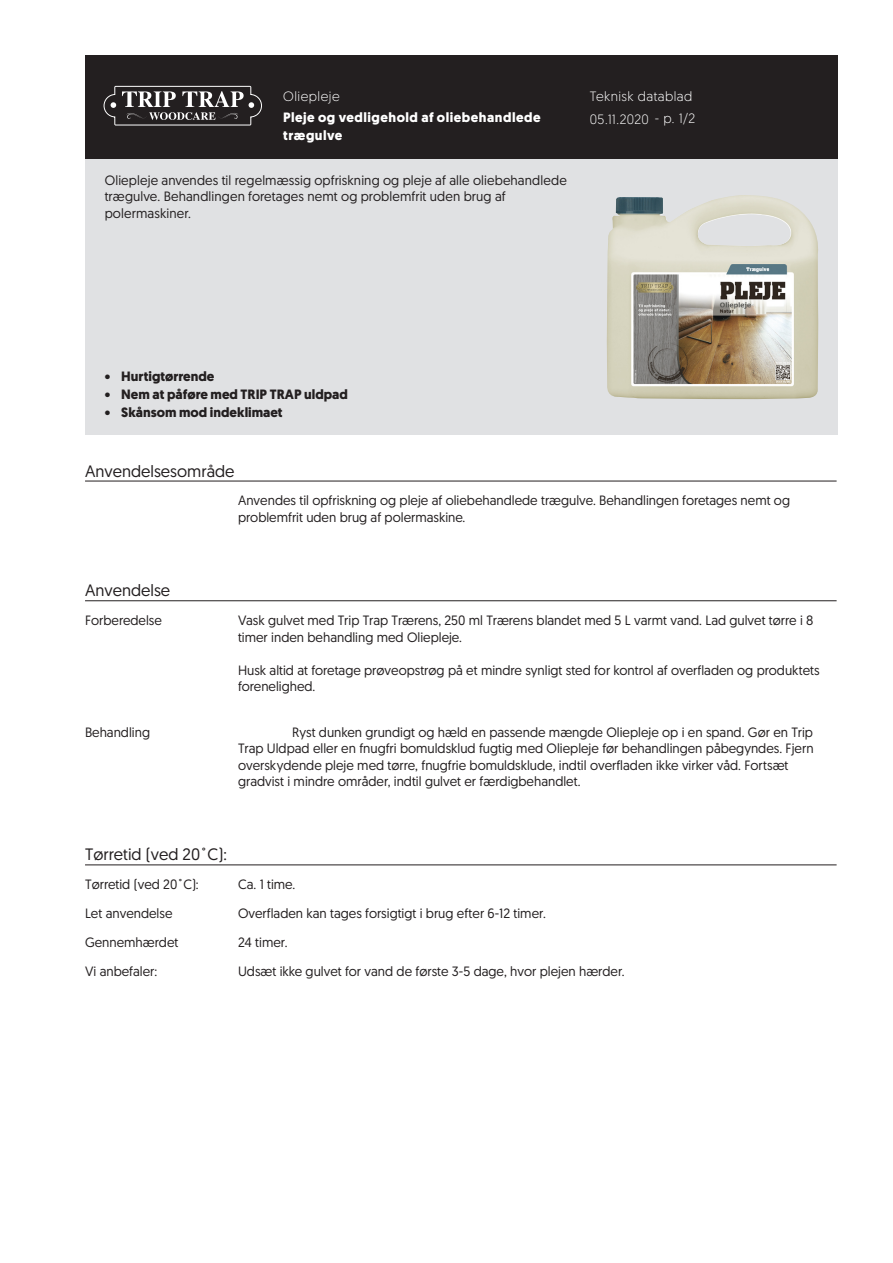
<style>
.page{position:relative;width:893px;height:1263px;background:#fff}
.page>*{position:absolute;margin:0;border:0;box-sizing:border-box;transform-origin:0 0}
.skyBodyHdn{font:16.5px "Geomanist";color:#231f20}
.skyBodyTxt{font:13.5px/16.5px "Geomanist";color:#231f20}
.skyRegularTxtBodytex{font:13.5px/16.5px "Geomanist";letter-spacing:.01em;color:#231f20}
.skyBodyCap{font:13.5px "Geomanist";color:#231f20}
.skyBulletBodytext{font:700 13.5px "Geomanist";color:#231f20}
.skyWhiteBoldHdnBodyt{font:700 13.5px/18px "Geomanist";letter-spacing:.04em;color:#fff}
.skyWhiteHdnBodytext{font:300 13.5px "Geomanist";letter-spacing:.03em;color:#fff}
</style>
<div class="page">
<div style="left:85px;top:159px;width:753px;height:276px;background:#e0e1e3"></div>
<div style="left:85px;top:55px;width:753px;height:104px;background:#231f20"></div>
<hr style="left:85px;top:481px;width:752px;height:1px;background:#231f20">
<hr style="left:85px;top:600px;width:752px;height:1px;background:#231f20">
<hr style="left:85px;top:865px;width:752px;height:1px;background:#231f20">
<svg style="left:104px;top:86px;width:158px;height:40px"></svg>
<img style="left:607px;top:195px;width:211px;height:204px">
<p class="skyWhiteHdnBodytext" style="left:283px;top:87px;width:58px">Oliepleje</p>
<p class="skyWhiteBoldHdnBodyt" style="left:283px;top:108px;width:259px">Pleje og vedligehold af oliebehandlede trægulve</p>
<p class="skyRegularTxtBodytex" style="left:105px;top:171px;width:464px">Oliepleje anvendes til regelmæssig opfriskning og pleje af alle oliebehandlede trægulve. Behandlingen foretages nemt og problemfrit uden brug af polermaskiner.</p>
<p class="skyWhiteHdnBodytext" style="left:590px;top:87px;width:104px">Teknisk datablad</p>
<p class="skyWhiteHdnBodytext" style="left:590px;top:110px;width:107px">05.11.2020 - p. 1/2</p>
<p class="skyBulletBodytext" style="left:105px;top:368px;width:111px">• Hurtigtørrende</p>
<p class="skyBulletBodytext" style="left:105px;top:386px;width:245px">• Nem at påføre med TRIP TRAP uldpad</p>
<p class="skyBulletBodytext" style="left:105px;top:404px;width:180px">• Skånsom mod indeklimaet</p>
<p class="skyBodyHdn" style="left:85px;top:460px;width:151px">Anvendelsesområde</p>
<p class="skyBodyTxt" style="left:238px;top:492px;width:553px">Anvendes til opfriskning og pleje af oliebehandlede trægulve. Behandlingen foretages nemt og problemfrit uden brug af polermaskine.</p>
<p class="skyBodyHdn" style="left:85px;top:580px;width:87px">Anvendelse</p>
<p class="skyBodyCap" style="left:85px;top:612px;width:78px">Forberedelse</p>
<p class="skyBodyTxt" style="left:238px;top:612px;width:577px">Vask gulvet med Trip Trap Trærens, 250 ml Trærens blandet med 5 L varmt vand. Lad gulvet tørre i 8 timer inden behandling med Oliepleje.</p>
<p class="skyBodyTxt" style="left:238px;top:661px;width:583px">Husk altid at foretage prøveopstrøg på et mindre synligt sted for kontrol af overfladen og produktets forenelighed.</p>
<p class="skyBodyCap" style="left:85px;top:723px;width:66px">Behandling</p>
<p class="skyBodyTxt" style="left:238px;top:723px;width:577px;text-indent:54px">Ryst dunken grundigt og hæld en passende mængde Oliepleje op i en spand. Gør en Trip Trap Uldpad eller en fnugfri bomuldsklud fugtig med Oliepleje før behandlingen påbegyndes. Fjern overskydende pleje med tørre, fnugfrie bomuldsklude, indtil overfladen ikke virker våd. Fortsæt gradvist i mindre områder, indtil gulvet er færdigbehandlet.</p>
<p class="skyBodyHdn" style="left:85px;top:844px;width:143px">Tørretid (ved 20˚C):</p>
<p class="skyBodyCap" style="left:85px;top:876px;width:115px">Tørretid (ved 20˚C):</p>
<p class="skyBodyTxt" style="left:238px;top:876px;width:59px">Ca. 1 time.</p>
<p class="skyBodyCap" style="left:85px;top:905px;width:89px">Let anvendelse</p>
<p class="skyBodyTxt" style="left:238px;top:905px;width:309px">Overfladen kan tages forsigtigt i brug efter 6-12 timer.</p>
<p class="skyBodyCap" style="left:85px;top:934px;width:95px">Gennemhærdet</p>
<p class="skyBodyTxt" style="left:238px;top:934px;width:51px">24 timer.</p>
<p class="skyBodyCap" style="left:85px;top:962px;width:74px">Vi anbefaler:</p>
<p class="skyBodyTxt" style="left:238px;top:962px;width:388px">Udsæt ikke gulvet for vand de første 3-5 dage, hvor plejen hærder.</p>
</div>
